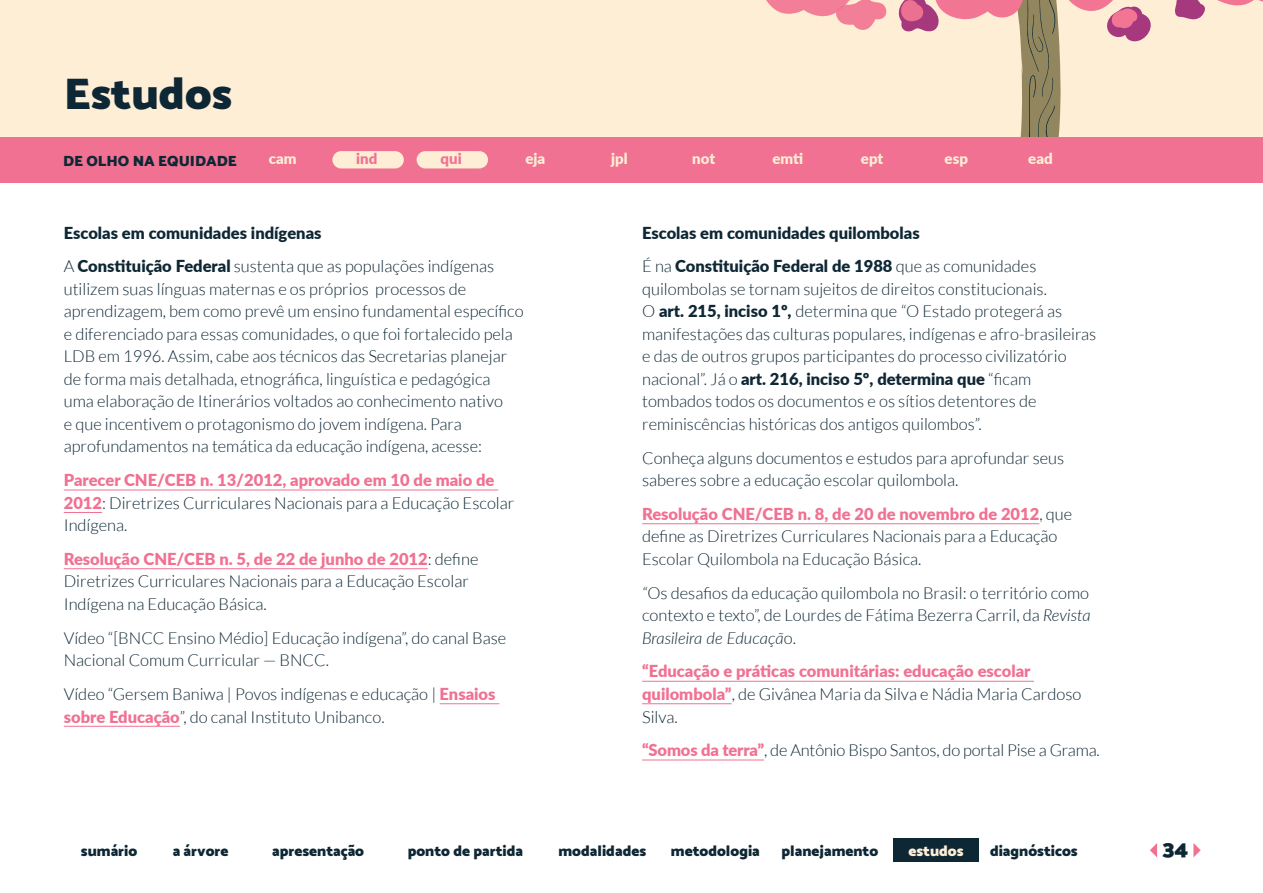
<style>
.page{position:relative;width:1263px;height:893px;background:#fff}
.page>*{position:absolute;margin:0;border:0;box-sizing:border-box;transform-origin:0 0}
.t1{font:900 45px "Catamaran";color:#0e2734}
.t2{font:900 22.5px "Catamaran";color:#0e2734}
.t3{font:300 16.5px/22.5px "Lato";color:#0e2734}
.t4{font:900 16.5px/33.8px "Lato";color:#0e2734}
.t5{font:900 16.5px/22.5px "Lato";color:#f17192}
.t6{font:900 15px "Catamaran";color:#0e2734}
.t7{font:900 15px "Lato";color:#ffeed6}
.t8{font:900 15px "Catamaran";color:#ffeed6}
.t9{font:900 15px "Lato";color:#f17192}
.s1{font-weight:300}
.s2{font-weight:900;color:#f17192}
.s3{font-weight:900}
.s4{font-style:italic}
.s5{font-weight:300;color:#0e2734}
</style>
<div class="page">
<div style="left:0;top:0;width:1263px;height:137px;background:#ffeed6"></div>
<svg style="left:766px;top:0;width:120px;height:30px"></svg>
<svg style="left:899px;top:0;width:364px;height:137px"></svg>
<svg style="left:1150px;top:843px;width:7px;height:14px"></svg>
<svg style="left:1193px;top:843px;width:8px;height:14px"></svg>
<div style="left:0;top:137px;width:1263px;height:46px;background:#f17192"></div>
<div style="left:893px;top:838px;width:85px;height:24px;background:#0e2734"></div>
<div style="left:417px;top:151px;width:71px;height:17px;background:#ffeed6;border-radius:9px"></div>
<div style="left:332px;top:151px;width:72px;height:17px;background:#ffeed6;border-radius:9px"></div>
<hr style="left:64px;top:490px;width:434px;height:1px;background:#f17192">
<hr style="left:64px;top:512px;width:38px;height:1px;background:#f17192">
<hr style="left:64px;top:568px;width:364px;height:1px;background:#f17192">
<hr style="left:440px;top:703px;width:59px;height:1px;background:#f17192">
<hr style="left:64px;top:726px;width:116px;height:1px;background:#f17192">
<hr style="left:642px;top:523px;width:397px;height:1px;background:#f17192">
<hr style="left:642px;top:681px;width:392px;height:1px;background:#f17192">
<hr style="left:642px;top:703px;width:90px;height:1px;background:#f17192">
<hr style="left:642px;top:760px;width:122px;height:1px;background:#f17192">
<h1 class="t1" style="left:64px;top:67px;width:170px">Estudos</h1>
<p class="t6" style="left:63px;top:152px;width:175px">DE OLHO NA EQUIDADE</p>
<p class="t7" style="left:269px;top:147px;width:29px">cam</p>
<p class="t7" style="left:525px;top:147px;width:21px">eja</p>
<p class="t7" style="left:611px;top:147px;width:18px">jpl</p>
<p class="t7" style="left:692px;top:147px;width:24px">not</p>
<p class="t7" style="left:772px;top:147px;width:32px">emti</p>
<p class="t7" style="left:861px;top:147px;width:24px">ept</p>
<p class="t7" style="left:944px;top:147px;width:25px">esp</p>
<p class="t7" style="left:1028px;top:147px;width:26px">ead</p>
<p class="t9" style="left:356px;top:147px;width:23px">ind</p>
<p class="t9" style="left:440px;top:147px;width:23px">qui</p>
<p class="t4" style="left:64px;top:215px;width:432px">Escolas em comunidades indígenas<br><span class="s1">A</span> Constituição Federal <span class="s1">sustenta que as populações indígenas</span></p>
<p class="t3" style="left:64px;top:278px;width:461px">utilizem suas línguas maternas e os próprios processos de aprendizagem, bem como prevê um ensino fundamental específico e diferenciado para essas comunidades, o que foi fortalecido pela LDB em 1996. Assim, cabe aos técnicos das Secretarias planejar de forma mais detalhada, etnográfica, linguística e pedagógica uma elaboração de Itinerários voltados ao conhecimento nativo<br>e que incentivem o protagonismo do jovem indígena. Para aprofundamentos na temática da educação indígena, acesse:</p>
<p class="t3" style="left:64px;top:469px;width:452px"><span class="s2">Parecer CNE/CEB n. 13/2012, aprovado em 10 de maio de<br>2012</span>: Diretrizes Curriculares Nacionais para a Educação Escolar<br>Indígena.</p>
<p class="t3" style="left:64px;top:548px;width:416px"><span class="s2">Resolução CNE/CEB n. 5, de 22 de junho de 2012</span>: define<br>Diretrizes Curriculares Nacionais para a Educação Escolar<br>Indígena na Educação Básica.</p>
<p class="t3" style="left:64px;top:627px;width:444px">Vídeo “[BNCC Ensino Médio] Educação indígena”, do canal Base<br>Nacional Comum Curricular — BNCC.</p>
<p class="t3" style="left:64px;top:683px;width:433px">Vídeo “Gersem Baniwa | Povos indígenas e educação | <span class="s2">Ensaios sobre Educação</span>”, do canal Instituto Unibanco.</p>
<p class="t4" style="left:642px;top:215px;width:396px">Escolas em comunidades quilombolas<br><span class="s1">É na</span> Constituição Federal de 1988 <span class="s1">que as comunidades</span></p>
<p class="t3" style="left:642px;top:278px;width:456px">quilombolas se tornam sujeitos de direitos constitucionais.<br>O <span class="s3">art. 215, inciso 1º,</span> determina que “O Estado protegerá as manifestações das culturas populares, indígenas e afro-brasileiras e das de outros grupos participantes do processo civilizatório nacional”. Já o <span class="s3">art. 216, inciso 5º, determina que</span> “ficam tombados todos os documentos e os sítios detentores de reminiscências históricas dos antigos quilombos”.</p>
<p class="t3" style="left:642px;top:447px;width:424px">Conheça alguns documentos e estudos para aprofundar seus saberes sobre a educação escolar quilombola.</p>
<p class="t3" style="left:642px;top:503px;width:431px"><span class="s2">Resolução CNE/CEB n. 8, de 20 de novembro de 2012</span>, que define as Diretrizes Curriculares Nacionais para a Educação<br>Escolar Quilombola na Educação Básica.</p>
<p class="t3" style="left:642px;top:582px;width:450px;text-align:justify"><span class="s4">“</span>Os desafios da educação quilombola no Brasil: o território como contexto e texto”, de Lourdes de Fátima Bezerra Carril, da <span class="s4">Revista Brasileira de Educaçã</span>o.</p>
<p class="t5" style="left:642px;top:659px;width:441px">“Educação e práticas comunitárias: educação escolar quilombola”<span class="s5">, de Givânea Maria da Silva e Nádia Maria Cardoso<br>Silva.</span></p>
<p class="t3" style="left:642px;top:739px;width:459px"><span class="s2">“Somos da terra”</span>, de Antônio Bispo Santos, do portal Pise a Grama.</p>
<p class="t6" style="left:81px;top:842px;width:58px">sumário</p>
<p class="t6" style="left:173px;top:842px;width:57px">a árvore</p>
<p class="t6" style="left:272px;top:842px;width:93px">apresentação</p>
<p class="t6" style="left:408px;top:842px;width:117px">ponto de partida</p>
<p class="t6" style="left:558px;top:842px;width:89px">modalidades</p>
<p class="t6" style="left:671px;top:842px;width:91px">metodologia</p>
<p class="t6" style="left:781px;top:842px;width:98px">planejamento</p>
<p class="t8" style="left:908px;top:842px;width:57px">estudos</p>
<p class="t6" style="left:990px;top:842px;width:89px">diagnósticos</p>
<h2 class="t2" style="left:1162px;top:835px;width:27px">34</h2>
</div>
